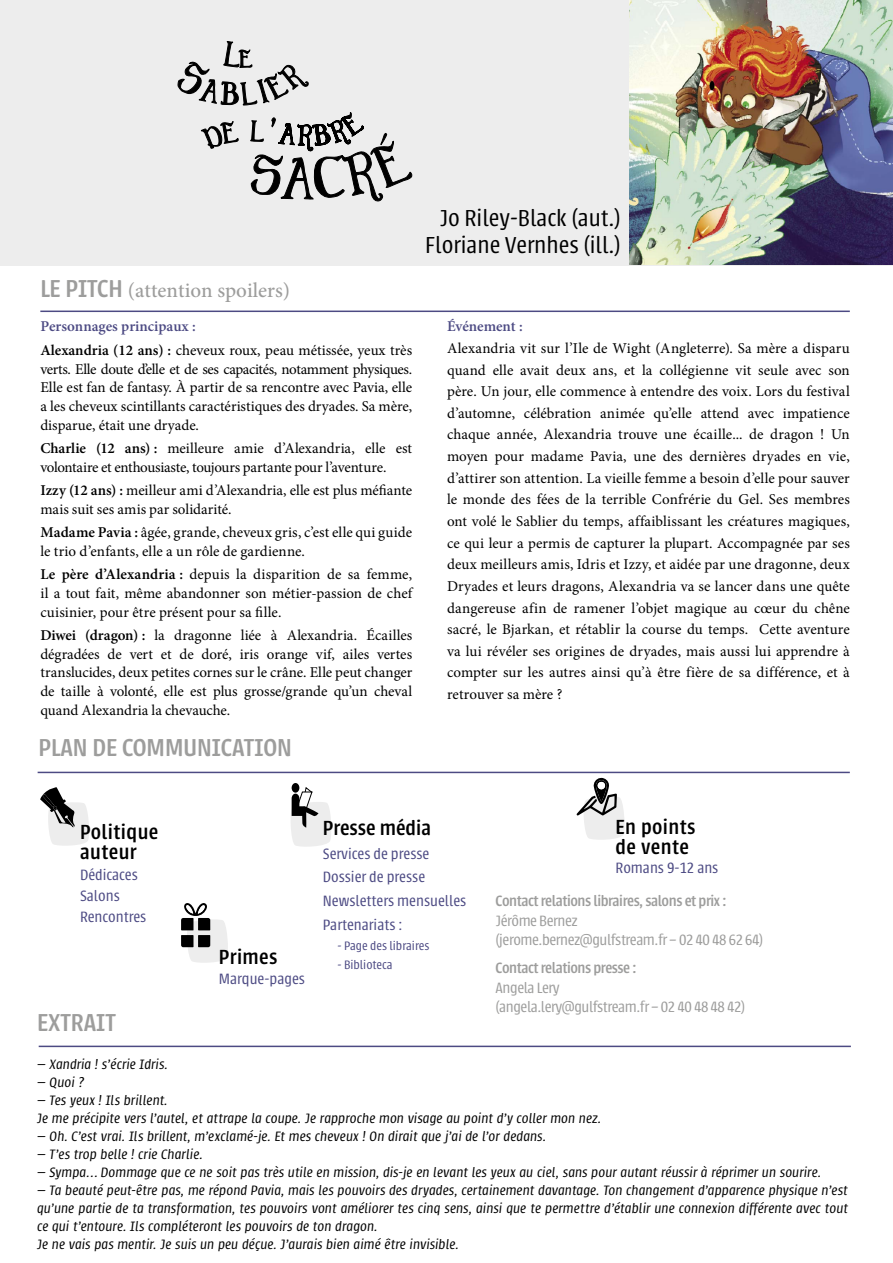
<style>
.page{position:relative;width:893px;height:1263px;background:#fff}
.page>*{position:absolute;margin:0;border:0;box-sizing:border-box;transform-origin:0 0}
.t1{font:500 27px "Urbana";color:#9d9d9c}
.t2{font:300 25.5px/27.3px "Urbana";color:#000;text-align:center}
.t3{font:500 22.5px/19.5px "Urbana";letter-spacing:.02em;color:#000}
.t4{font:500 22.5px "Urbana";color:#000}
.t5{font:500 21px "Minion Pro";color:#9d9d9c}
.t6{font:300 16.5px/23.7px "Urbana";color:#4c4a83}
.t7{font:300 16.5px/19.5px "Urbana";letter-spacing:-.025em;color:#9d9d9c}
.t8{font:500 16.5px "Urbana";letter-spacing:-.025em;color:#9d9d9c}
.t9{font:15px/21.6px "Minion Pro";color:#000}
.t10{font:italic 300 15px/18px "Urbana";letter-spacing:.005em;color:#000}
.t11{font:600 15px "Minion Pro";letter-spacing:-.005em;color:#4c4a83}
.t12{font:300 13.5px "Urbana";color:#4c4a83}
.s1{font-family:"Urbana";font-size:27px}
.s2{font-weight:600;color:#4c4a83}
.s3{font-weight:600}
</style>
<div class="page">
<div style="left:0;top:0;width:893px;height:265px;background:#ededed"></div>
<hr style="left:40px;top:311px;width:810px;height:1px;background:#4c4a83">
<hr style="left:39px;top:1046px;width:812px;height:1px;background:#4c4a83">
<hr style="left:38px;top:772px;width:812px;height:1px;background:#4c4a83">
<svg style="left:576px;top:778px;width:48px;height:62px"></svg>
<svg style="left:40px;top:787px;width:49px;height:59px"></svg>
<div style="left:292px;top:783px;width:7px;height:10px;background:#000;border-radius:50%"></div>
<svg style="left:291px;top:786px;width:40px;height:61px"></svg>
<svg style="left:181px;top:903px;width:47px;height:60px"></svg>
<img style="left:629px;top:0;width:264px;height:265px">
<svg style="left:178px;top:41px;width:234px;height:161px"></svg>
<h3 class="t5" style="left:40px;top:276px;width:251px"><span class="s1">LE PITCH</span> (attention spoilers)</h3>
<p class="t9" style="left:40px;top:315px;width:373px;line-height:23.4px"><span class="s2">Personnages principaux :<br></span><span class="s3">Alexandria (12 ans) :</span> cheveux roux, peau métissée, yeux très</p>
<p class="t9" style="left:40px;top:359px;width:373px;line-height:18.9px;text-align:justify">verts. Elle doute d’elle et de ses capacités, notamment physiques.<br>Elle est fan de fantasy. À partir de sa rencontre avec Pavia, elle a les cheveux scintillants caractéristiques des dryades. Sa mère, disparue, était une dryade.</p>
<p class="t9" style="left:40px;top:439px;width:373px;line-height:18.9px"><span class="s3">Charlie (12 ans) :</span> meilleure amie d’Alexandria, elle est volontaire et enthousiaste, toujours partante pour l’aventure.</p>
<p class="t9" style="left:40px;top:481px;width:373px;line-height:18.9px"><span class="s3">Izzy (12 ans) :</span> meilleur ami d’Alexandria, elle est plus méfiante mais suit ses amis par solidarité.</p>
<p class="t9" style="left:40px;top:523px;width:373px;line-height:18.9px"><span class="s3">Madame Pavia :</span> âgée, grande, cheveux gris, c’est elle qui guide le trio d’enfants, elle a un rôle de gardienne.</p>
<p class="t9" style="left:40px;top:565px;width:373px;line-height:18.9px;text-align:justify"><span class="s3">Le père d’Alexandria :</span> depuis la disparition de sa femme, il a tout fait, même abandonner son métier-passion de chef cuisinier, pour être présent pour sa fille.</p>
<p class="t9" style="left:40px;top:625px;width:373px;line-height:18.9px;text-align:justify"><span class="s3">Diwei (dragon) :</span> la dragonne liée à Alexandria. Écailles dégradées de vert et de doré, iris orange vif, ailes vertes translucides, deux petites cornes sur le crâne. Elle peut changer de taille à volonté, elle est plus grosse/grande qu’un cheval quand Alexandria la chevauche.</p>
<h1 class="t1" style="left:38px;top:733px;width:255px">PLAN DE COMMUNICATION</h1>
<h2 class="t2" style="left:425px;top:204px;width:197px">Jo Riley-Black (aut.)<br>Floriane Vernhes (ill.)</h2>
<p class="t11" style="left:447px;top:316px;width:77px">Événement :</p>
<p class="t9" style="left:447px;top:337px;width:404px;text-align:justify">Alexandria vit sur l’Ile de Wight (Angleterre). Sa mère a disparu quand elle avait deux ans, et la collégienne vit seule avec son père. Un jour, elle commence à entendre des voix. Lors du festival d’automne, célébration animée qu’elle attend avec impatience chaque année, Alexandria trouve une écaille... de dragon ! Un moyen pour madame Pavia, une des dernières dryades en vie, d’attirer son attention. La vieille femme a besoin d’elle pour sauver le monde des fées de la terrible Confrérie du Gel. Ses membres ont volé le Sablier du temps, affaiblissant les créatures magiques, ce qui leur a permis de capturer la plupart. Accompagnée par ses deux meilleurs amis, Idris et Izzy, et aidée par une dragonne, deux Dryades et leurs dragons, Alexandria va se lancer dans une quête dangereuse afin de ramener l’objet magique au cœur du chêne sacré, le Bjarkan, et rétablir la course du temps. Cette aventure va lui révéler ses origines de dryades, mais aussi lui apprendre à compter sur les autres ainsi qu’à être fière de sa différence, et à retrouver sa mère ?</p>
<h3 class="t3" style="left:80px;top:823px;width:80px">Politique auteur</h3>
<p class="t6" style="left:80px;top:864px;width:68px;line-height:21px">Dédicaces<br>Salons<br>Rencontres</p>
<h1 class="t1" style="left:37px;top:1008px;width:80px">EXTRAIT</h1>
<h3 class="t3" style="left:219px;top:947px;width:60px">Primes</h3>
<p class="t6" style="left:219px;top:967px;width:88px">Marque-pages</p>
<h3 class="t4" style="left:323px;top:816px;width:110px">Presse média</h3>
<p class="t6" style="left:323px;top:842px;width:145px">Services de presse<br>Dossier de presse<br>Newsletters mensuelles<br>Partenariats :</p>
<p class="t12" style="left:337px;top:938px;width:94px">- Page des libraires</p>
<p class="t12" style="left:337px;top:958px;width:57px">- Biblioteca</p>
<h3 class="t3" style="left:615px;top:818px;width:82px">En points de vente</h3>
<p class="t6" style="left:615px;top:857px;width:104px">Romans 9-12 ans</p>
<p class="t8" style="left:496px;top:892px;width:232px">Contact relations libraires, salons et prix :</p>
<p class="t7" style="left:496px;top:911px;width:269px">Jérôme Bernez<br>(jerome.bernez@gulfstream.fr – 02 40 48 62 64)</p>
<p class="t8" style="left:496px;top:959px;width:142px">Contact relations presse :</p>
<p class="t7" style="left:496px;top:978px;width:251px">Angela Lery<br>(angela.lery@gulfstream.fr – 02 40 48 48 42)</p>
<p class="t10" style="left:37px;top:1055px;width:132px">— Xandria ! s’écrie Idris.</p>
<p class="t10" style="left:37px;top:1073px;width:49px">— Quoi ?</p>
<p class="t10" style="left:37px;top:1091px;width:566px">— Tes yeux ! Ils brillent.<br>Je me précipite vers l’autel, et attrape la coupe. Je rapproche mon visage au point d’y coller mon nez.</p>
<p class="t10" style="left:37px;top:1127px;width:511px">— Oh. C’est vrai. Ils brillent, m’exclamé-je. Et mes cheveux ! On dirait que j’ai de l’or dedans.</p>
<p class="t10" style="left:37px;top:1145px;width:167px">— T’es trop belle ! crie Charlie.</p>
<p class="t10" style="left:37px;top:1163px;width:785px">— Sympa… Dommage que ce ne soit pas très utile en mission, dis-je en levant les yeux au ciel, sans pour autant réussir à réprimer un sourire.</p>
<p class="t10" style="left:37px;top:1181px;width:812px">— Ta beauté peut-être pas, me répond Pavia, mais les pouvoirs des dryades, certainement davantage. Ton changement d’apparence physique n’est qu’une partie de ta transformation, tes pouvoirs vont améliorer tes cinq sens, ainsi que te permettre d’établir une connexion différente avec tout ce qui t’entoure. Ils compléteront les pouvoirs de ton dragon.<br>Je ne vais pas mentir. Je suis un peu déçue. J’aurais bien aimé être invisible.</p>
</div>
